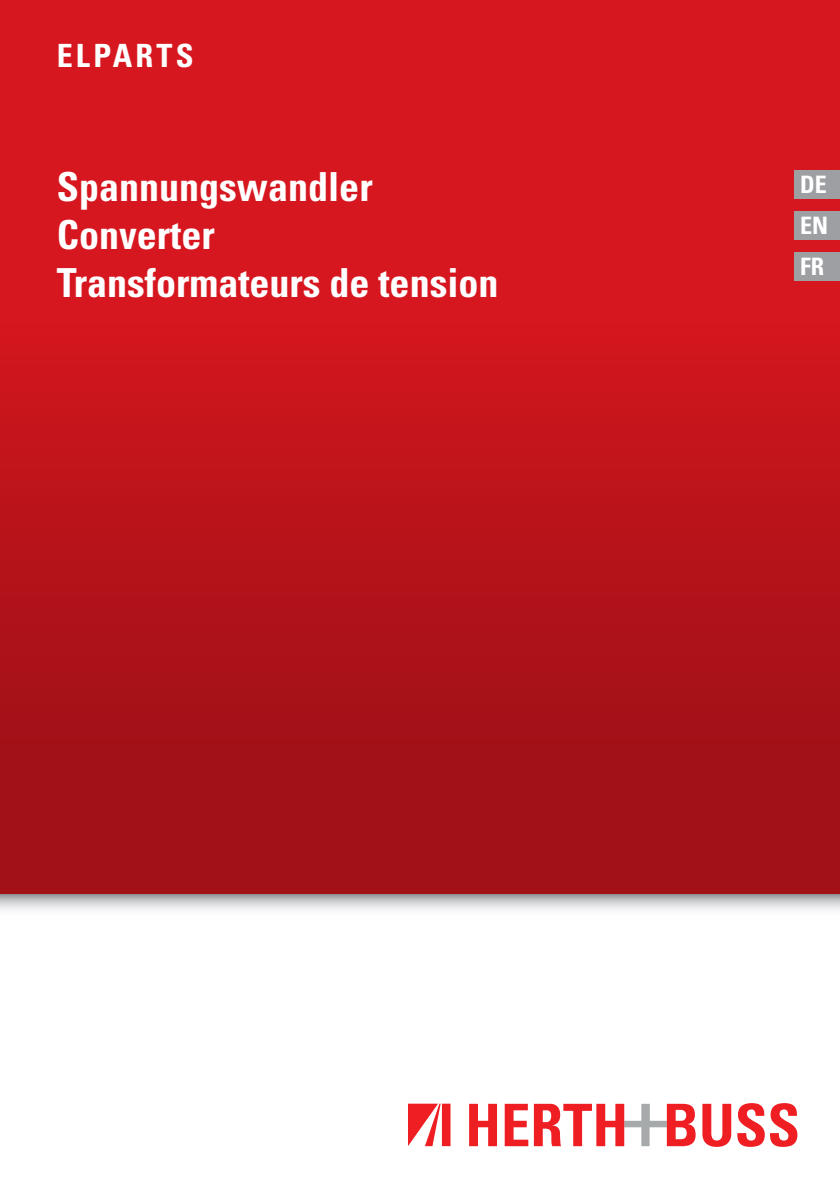
<style>
.page{position:relative;width:840px;height:1191px;background:#fff}
.page>*{position:absolute;margin:0;border:0;box-sizing:border-box;transform-origin:0 0}
.t1{font:700 condensed 40px/48px "Univers";color:#fff}
.t2{font:700 condensed 32px "Univers LT Pro";letter-spacing:.1em;color:#fff}
.t3{font:700 condensed 24px/41px "Univers LT Pro";color:#fff;text-align:justify}
</style>
<div class="page">
<svg style="left:0;top:893px;width:839px;height:17px"></svg>
<div style="left:0;top:0;width:839px;height:893px;background:linear-gradient(to bottom,#e41821,#9c1016)"></div>
<svg style="left:469px;top:1103px;width:27px;height:43px"></svg>
<svg style="left:504px;top:1103px;width:191px;height:43px"></svg>
<svg style="left:702px;top:1103px;width:28px;height:43px"></svg>
<svg style="left:737px;top:1103px;width:60px;height:43px"></svg>
<svg style="left:408px;top:1103px;width:42px;height:43px"></svg>
<div style="left:794px;top:170px;width:45px;height:28px;background:#9d9fa2"></div>
<div style="left:794px;top:211px;width:45px;height:28px;background:#9d9fa2"></div>
<div style="left:794px;top:252px;width:45px;height:29px;background:#9d9fa2"></div>
<p class="t2" style="left:57px;top:36px;width:138px">ELPARTS</p>
<p class="t1" style="left:57px;top:162px;width:443px">Spannungswandler<br>Converter<br>Transformateurs de tension</p>
<p class="t3" style="left:799px;top:164px;width:30px">DE EN FR</p>
</div>
